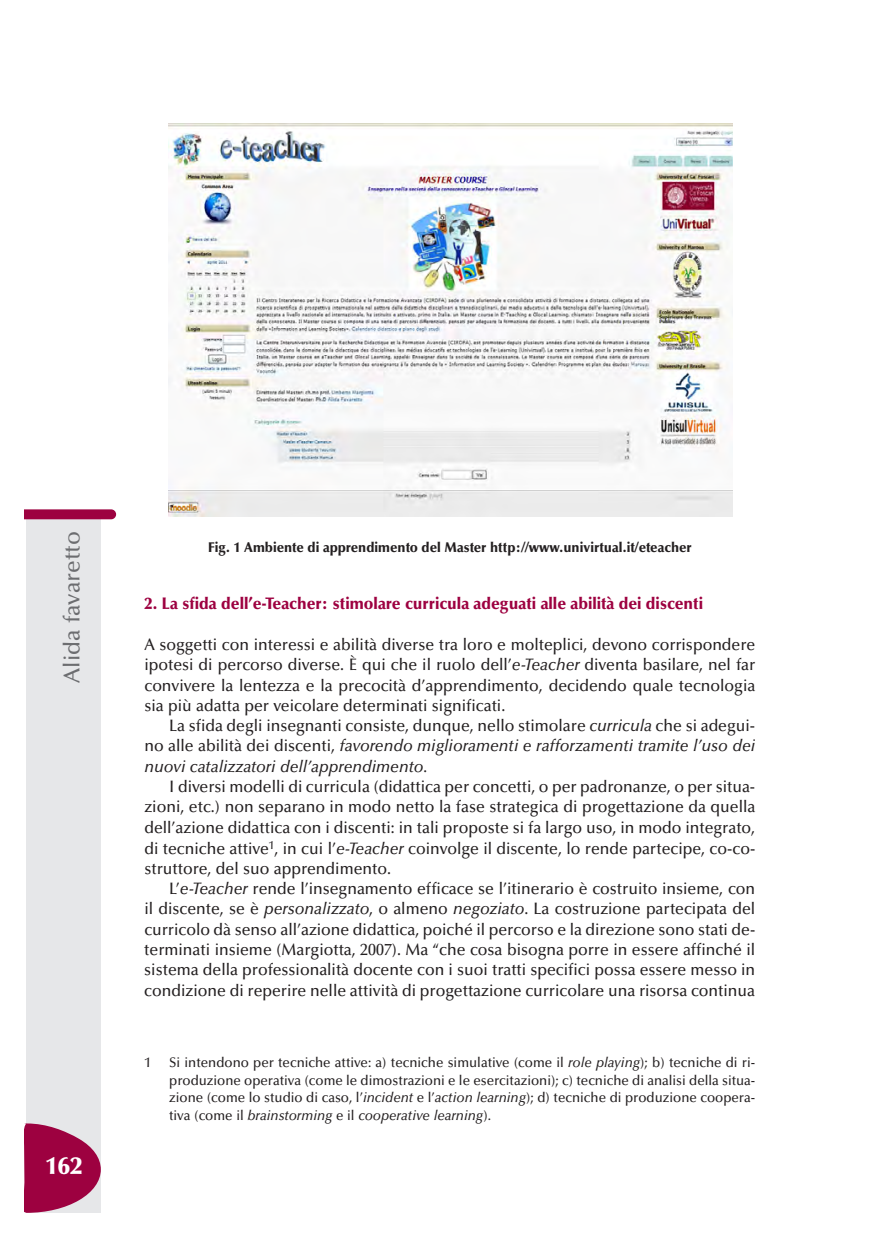
<style>
.page{position:relative;width:869px;height:1241px;background:#fff}
.page>*{position:absolute;margin:0;border:0;box-sizing:border-box;transform-origin:0 0}
.t1{font:900 24.5px "Optima";color:#fff}
.t2{font:500 22.75px "Optima";color:#6c6d70}
.t3{font:700 19.43px "Arial";color:#000}
.t4{font:500 16.62px "Optima";color:#231f20;scale:.95 1}
.t5{font:italic 500 16.62px "Optima";color:#231f20;scale:.95 1}
.t6{font:900 16.62px "Optima";color:#9d0140;scale:.95 1}
.t7{font:500 14px/17.7px "Optima";color:#231f20;text-align:justify;scale:.95 1}
.t8{font:900 14px "Optima";color:#231f20;scale:.95 1}
.s1{font-style:italic}
.s2{font-style:normal}
</style>
<div class="page">
<div style="left:27px;top:517px;width:74px;height:695px;background:#e6e7e9"></div>
<div style="left:19px;top:509px;width:97px;height:10px;background:#9d0140;border-radius:5px"></div>
<svg style="left:24px;top:1122px;width:77px;height:90px"></svg>
<img style="left:168px;top:124px;width:564px;height:392px">
<p class="t2" style="left:63px;top:682px;width:153px;rotate:-90deg">Alida favaretto</p>
<p class="t3" style="left:75px;top:554px;width:13px">L</p>
<p class="t1" style="left:45px;top:1155px;width:38px">162</p>
<p class="t8" style="left:208px;top:541px;width:510px">Fig. 1 Ambiente di apprendimento del Master http://www.univirtual.it/eteacher</p>
<p class="t6" style="left:144px;top:597px;width:589px">2. La sfida dell’e-Teacher: stimolare curricula adeguati alle abilità dei discenti</p>
<p class="t4" style="left:144px;top:637px;width:644px">A soggetti con interessi e abilità diverse tra loro e molteplici, devono corrispondere</p>
<p class="t4" style="left:144px;top:658px;width:644px">ipotesi di percorso diverse. È qui che il ruolo dell’<span class="s1">e-Teacher</span> diventa basilare, nel far</p>
<p class="t4" style="left:144px;top:678px;width:644px">convivere la lentezza e la precocità d’apprendimento, decidendo quale tecnologia</p>
<p class="t4" style="left:144px;top:698px;width:381px">sia più adatta per veicolare determinati significati.</p>
<p class="t4" style="left:169px;top:719px;width:618px">La sfida degli insegnanti consiste, dunque, nello stimolare <span class="s1">curricula</span> che si adegui-</p>
<p class="t5" style="left:144px;top:739px;width:644px"><span class="s2">no alle abilità dei discenti,</span> favorendo miglioramenti e rafforzamenti tramite l’uso dei</p>
<p class="t5" style="left:144px;top:759px;width:299px">nuovi catalizzatori dell’apprendimento.</p>
<p class="t4" style="left:169px;top:780px;width:618px">I diversi modelli di curricula (didattica per concetti, o per padronanze, o per situa-</p>
<p class="t4" style="left:144px;top:800px;width:644px">zioni, etc.) non separano in modo netto la fase strategica di progettazione da quella</p>
<p class="t4" style="left:144px;top:820px;width:644px">dell’azione didattica con i discenti: in tali proposte si fa largo uso, in modo integrato,</p>
<p class="t4" style="left:144px;top:841px;width:644px">di tecniche attive<sup>1</sup>, in cui l’<span class="s1">e-Teacher</span> coinvolge il discente, lo rende partecipe, co-co-</p>
<p class="t4" style="left:144px;top:861px;width:261px">struttore, del suo apprendimento.</p>
<p class="t4" style="left:169px;top:881px;width:618px">L’<span class="s1">e-Teacher</span> rende l’insegnamento efficace se l’itinerario è costruito insieme, con</p>
<p class="t4" style="left:144px;top:902px;width:644px">il discente, se è <span class="s1">personalizzato</span>, o almeno <span class="s1">negoziato</span>. La costruzione partecipata del</p>
<p class="t4" style="left:144px;top:922px;width:644px">curricolo dà senso all’azione didattica, poiché il percorso e la direzione sono stati de-</p>
<p class="t4" style="left:144px;top:942px;width:644px">terminati insieme (Margiotta, 2007). Ma “che cosa bisogna porre in essere affinché il</p>
<p class="t4" style="left:144px;top:963px;width:644px">sistema della professionalità docente con i suoi tratti specifici possa essere messo in</p>
<p class="t4" style="left:144px;top:983px;width:644px">condizione di reperire nelle attività di progettazione curricolare una risorsa continua</p>
<p class="t7" style="left:144px;top:1054px;width:9px">1</p>
<p class="t7" style="left:169px;top:1054px;width:618px">Si intendono per tecniche attive: a) tecniche simulative (come il <span class="s1">role playing</span>); b) tecniche di ri&shy;produzione operativa (come le dimostrazioni e le esercitazioni); c) tecniche di analisi della situa&shy;zione (come lo studio di caso, l’<span class="s1">incident</span> e l’<span class="s1">action learning</span>); d) tecniche di produzione coopera&shy;tiva (come il <span class="s1">brainstorming</span> e il <span class="s1">cooperative learning</span>).</p>
</div>
